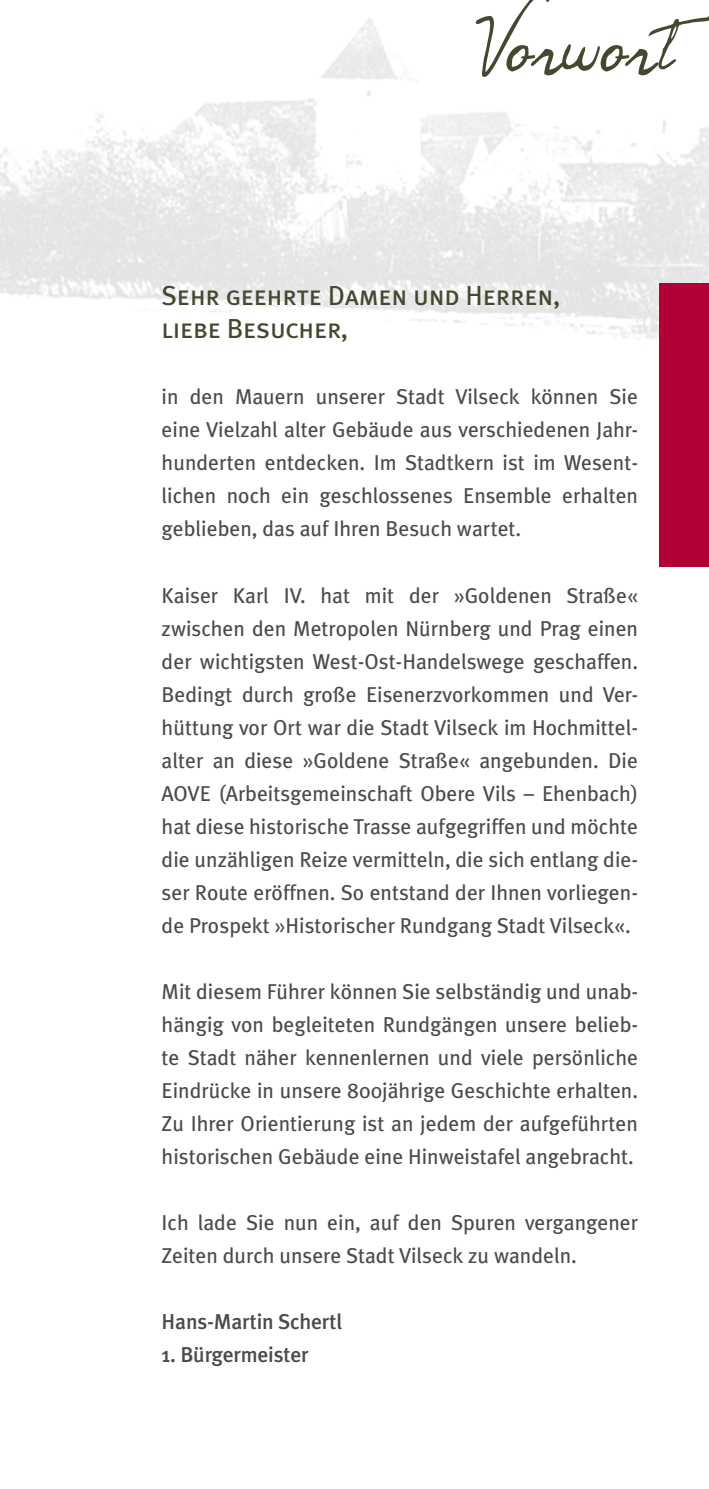
<style>
.page{position:relative;width:709px;height:1489px;background:#fff}
.page>*{position:absolute;margin:0;border:0;box-sizing:border-box;transform-origin:0 0}
.t1{font:27.5px/33px "Meta Plus Book Caps";letter-spacing:-.01em;color:#47462f}
.t2{font:21.5px/33px "Meta Plus";color:#4b4b4d;text-align:justify}
.t3{font:500 21.5px "Meta Plus";letter-spacing:-.01em;color:#4b4b4d}
</style>
<div class="page">
<img style="left:0;top:19px;width:709px;height:321px">
<div style="left:659px;top:283px;width:50px;height:284px;background:#b10035"></div>
<svg style="left:476px;top:0;width:233px;height:77px"></svg>
<p class="t1" style="left:162px;top:279px;width:400px">Sehr geehrte Damen und Herren, liebe Besucher,</p>
<p class="t2" style="left:162px;top:380px;width:478px">in den Mauern unserer Stadt Vilseck können Sie eine Vielzahl alter Gebäude aus verschiedenen Jahr&shy;hunderten entdecken. Im Stadtkern ist im Wesent&shy;lichen noch ein geschlossenes Ensemble erhalten geblieben, das auf Ihren Besuch wartet.</p>
<p class="t2" style="left:162px;top:578px;width:478px">Kaiser Karl IV. hat mit der »Goldenen Straße« zwischen den Metropolen Nürnberg und Prag einen der wichtigsten West-Ost-Handelswege geschaffen.<br>Bedingt durch große Eisenerzvorkommen und Ver&shy;hüttung vor Ort war die Stadt Vilseck im Hochmittel&shy;alter an diese »Goldene Straße« angebunden. Die AOVE (Arbeitsgemeinschaft Obere Vils – Ehenbach) hat diese historische Trasse aufgegriffen und möchte die unzähligen Reize vermitteln, die sich entlang die&shy;ser Route eröffnen. So entstand der Ihnen vorliegen&shy;de Prospekt »Historischer Rundgang Stadt Vilseck«.</p>
<p class="t2" style="left:162px;top:974px;width:478px">Mit diesem Führer können Sie selbständig und unab&shy;hängig von begleiteten Rundgängen unsere belieb&shy;te Stadt näher kennenlernen und viele persönliche Eindrücke in unsere 800jährige Geschichte erhalten.<br>Zu Ihrer Orientierung ist an jedem der aufgeführten historischen Gebäude eine Hinweistafel angebracht.</p>
<p class="t2" style="left:162px;top:1205px;width:478px">Ich lade Sie nun ein, auf den Spuren vergangener<br>Zeiten durch unsere Stadt Vilseck zu wandeln.</p>
<p class="t3" style="left:162px;top:1308px;width:182px">Hans-Martin Schertl</p>
<p class="t3" style="left:162px;top:1341px;width:148px">1. Bürgermeister</p>
</div>
